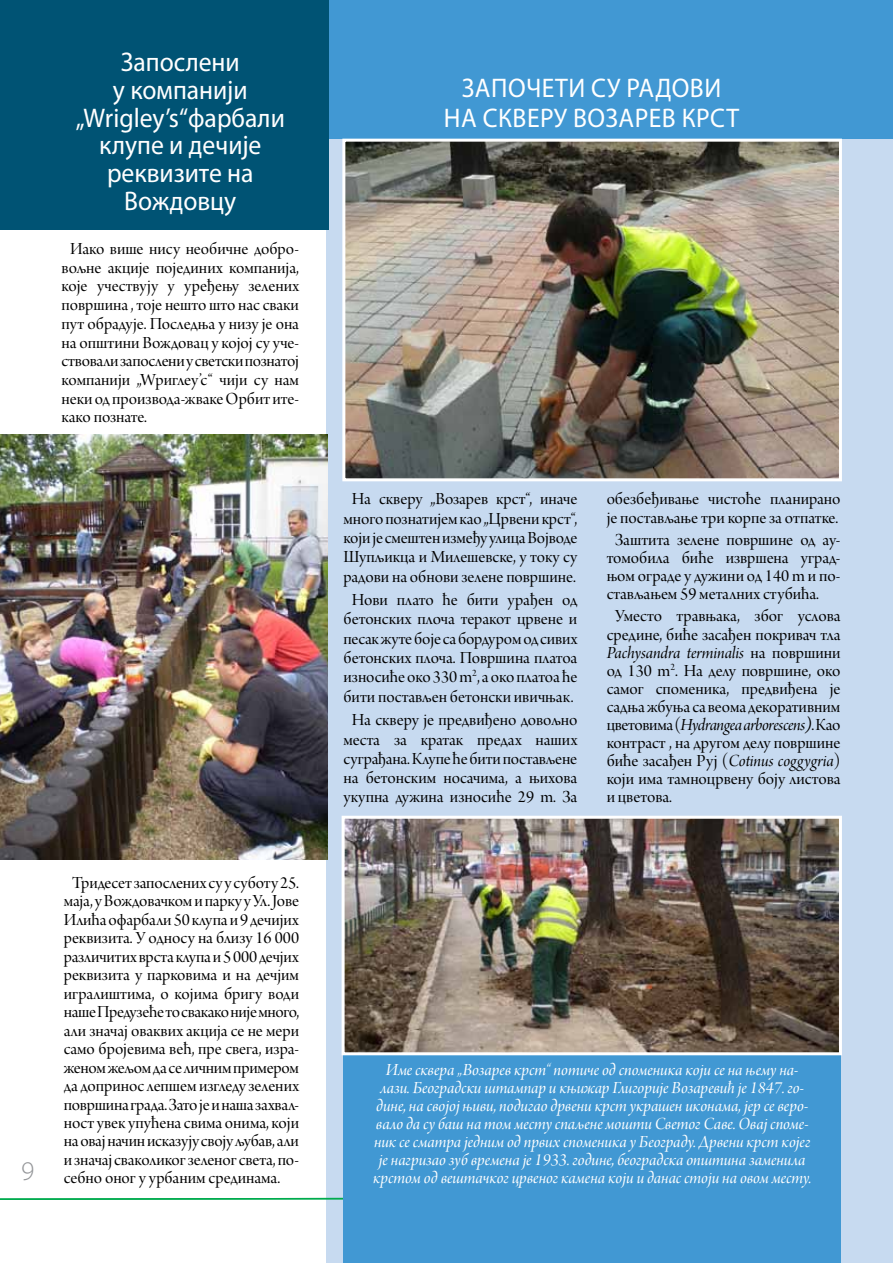
<style>
.page{position:relative;width:893px;height:1263px;background:#fff}
.page>*{position:absolute;margin:0;border:0;box-sizing:border-box;transform-origin:0 0}
.t1{font:27px/27.8px "Myriad Pro";color:#fff;text-align:center;scale:.95 1}
.t2{font:27px/30px "Myriad Pro";letter-spacing:.02em;color:#fff;text-align:center;scale:.95 1}
.t3{font:300 27px "Myriad Pro";color:#939598}
.t4{font:18px/18.5px "Arno Pro Display";color:#000;text-align:justify}
.t5{font:18px/18px "Arno Pro Italic Display";letter-spacing:-.005em;color:#fff;text-align:center}
.t6{font:18px "Arno Pro Italic Display";letter-spacing:-.015em;color:#000}
.s1{font-family:"Arno Pro Display"}
.s2{font-family:"Arno Pro";font-style:italic}
.s3{font-family:"Arno Pro Italic Display"}
</style>
<div class="page">
<div style="left:327px;top:0;width:566px;height:1263px;background:#c7daf0"></div>
<div style="left:326px;top:0;width:567px;height:139px;background:#4198d3"></div>
<div style="left:0;top:0;width:329px;height:230px;background:#005374"></div>
<svg style="left:0;top:1196px;width:343px;height:6px"></svg>
<div style="left:343px;top:1053px;width:497px;height:210px;background:#4198d3"></div>
<img style="left:346px;top:143px;width:492px;height:334px">
<div style="left:342px;top:139px;width:500px;height:342px;border:3px solid #fff"></div>
<img style="left:346px;top:820px;width:492px;height:231px">
<div style="left:342px;top:816px;width:500px;height:239px;border:3px solid #fff"></div>
<img style="left:0;top:434px;width:328px;height:425px">
<h1 class="t1" style="left:76px;top:48px;width:222px">Запослени<br>у компанији „Wrigley’s“фарбали клупе и дечије реквизите на<br>Вождовцу</h1>
<p class="t4" style="left:62px;top:240px;width:239px;text-indent:8px">Иако више нису необичне добро&shy;вољне акције појединих компанија, које учествују у уређењу зелених површина , тоје нешто што нас сваки пут обрадује. Последња у низу је она на општини Вождовац у којој су уче&shy;ствовали запослени у светски познатој компанији „Wриглеy’с“ чији су нам неки од производа-жваке Орбит ите&shy;како познате.</p>
<h1 class="t3" style="left:21px;top:1156px;width:15px">9</h1>
<p class="t4" style="left:64px;top:874px;width:237px;text-indent:8px">Тридесет запослених су у суботу 25. маја, у Вождовачком и парку у Ул. Јове Илића офарбали 50 клупа и 9 дечијих реквизита. У односу на близу 16 000 различитих врста клупа и 5 000 дечјих реквизита у парковима и на дечјим игралиштима, о којима бригу води наше Предузеће то свакако није много, али значај оваквих акција се не мери само бројевима већ, пре свега, изра&shy;женом жељом да се личним примером да допринос лепшем изгледу зелених површина града. Зато је и наша захвал&shy;ност увек упућена свима онима, који на овај начин исказују своју љубав, али и значај сваколиког зеленог света, по&shy;себно оног у урбаним срединама.</p>
<h1 class="t2" style="left:444px;top:72px;width:312px">ЗАПОЧЕТИ СУ РАДОВИ<br>НА СКВЕРУ ВОЗАРЕВ КРСТ</h1>
<p class="t4" style="left:343px;top:491px;width:235px;line-height:19.4px;text-align:center">На скверу „Возарев крст“, иначе много познатијем као „Црвени крст“, који је смештен између улица Војводе Шупљикца и Милешевске, у току су радови на обнови зелене површине.</p>
<p class="t4" style="left:343px;top:591px;width:235px;line-height:19.4px;text-align:center">Нови плато ће бити урађен од бетонских плоча теракот црвене и песак жуте боје са бордуром од сивих бетонских плоча. Површина платоа износиће око 330 m<sup>2</sup>, а око платоа ће бити постављен бетонски ивичњак.</p>
<p class="t4" style="left:343px;top:711px;width:235px;line-height:19.4px;text-align:center">На скверу је предвиђено довољно места за кратак предах наших суграђана. Клупе ће бити постављене на бетонским носачима, а њихова укупна дужина износиће 29 m. За</p>
<p class="t4" style="left:607px;top:491px;width:235px">обезбеђивање чистоће планирано је постављање три корпе за отпатке.</p>
<p class="t4" style="left:607px;top:532px;width:234px;text-indent:8px">Заштита зелене површине од ау&shy;томобила биће извршена уград&shy;њом ограде у дужини од 140 m и по&shy;стављањем 59 металних стубића.</p>
<p class="t4" style="left:607px;top:608px;width:235px;text-align:center">Уместо травњака, због услова средине, биће засађен покривач тла</p>
<p class="t6" style="left:607px;top:642px;width:235px">Pachysandra terminalis <span class="s1">на површини</span></p>
<p class="t4" style="left:607px;top:662px;width:235px">од 130 m<sup>2</sup>. На делу површине, око самог споменика, предвиђена је садња жбуња са веома декоративним</p>
<p class="t6" style="left:607px;top:715px;width:235px"><span class="s1">цветовима (</span>Hydrangea arborescens<span class="s2">)</span><span class="s1">. Као</span></p>
<p class="t4" style="left:607px;top:735px;width:235px">контраст , на другом делу површине биће засађен Руј (<span class="s3">Cotinus coggygria</span>) који има тамноцрвену боју листова и цветова.</p>
<p class="t5" style="left:373px;top:1062px;width:440px">Име сквера „Возарев крст“ потиче од споменика који се на њему на&shy;лази. Београдски штампар и књижар Глигорије Возаревић је 1847. го&shy;дине, на својој њиви, подигао дрвени крст украшен иконама, јер се веро&shy;вало да су баш на том месту спаљене мошти Светог Саве. Овај споме&shy;ник се сматра једним од првих споменика у Београду. Дрвени крст којег је нагризао зуб времена је 1933. године, београдска општина заменила крстом од вештачког црвеног камена који и данас стоји на овом месту.</p>
</div>
